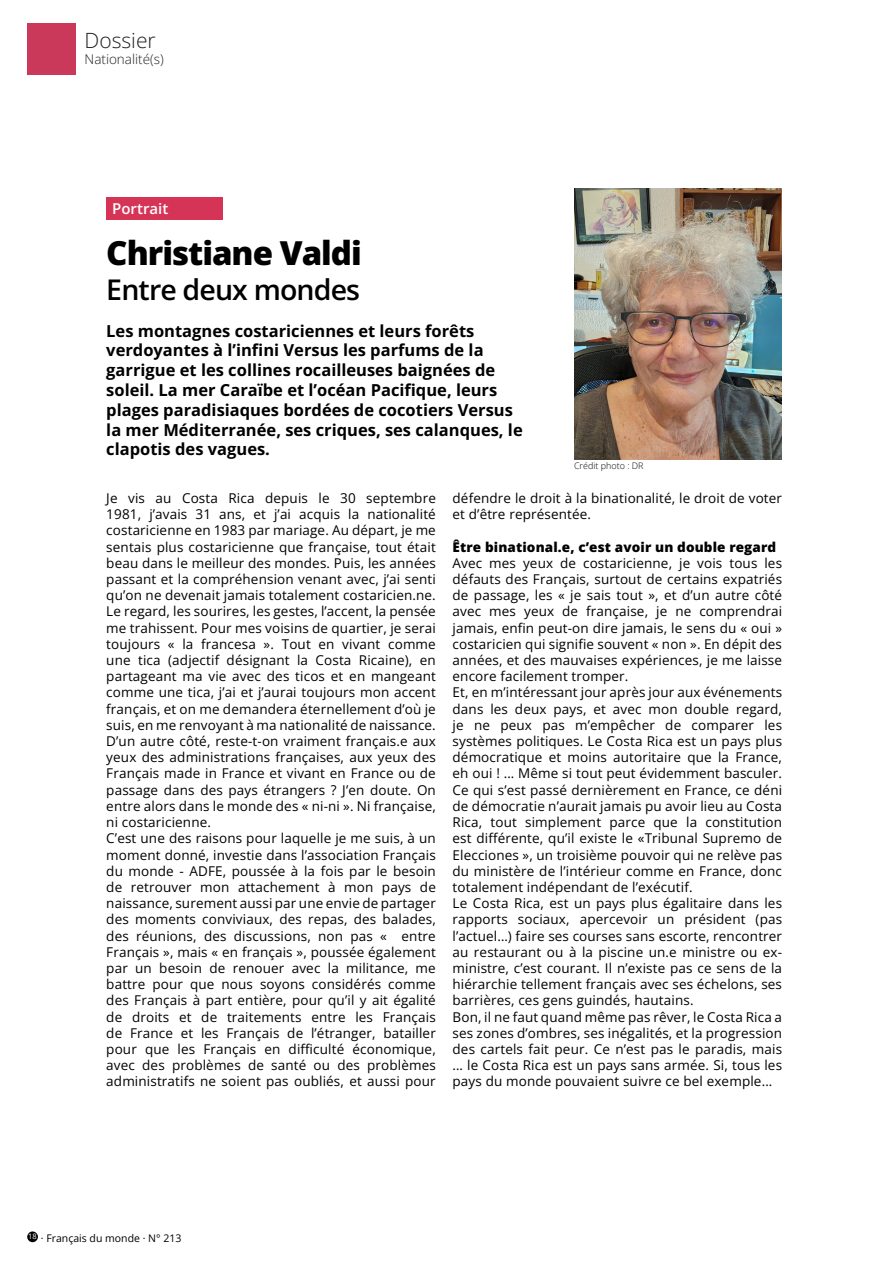
<style>
.page{position:relative;width:893px;height:1263px;background:#fff}
.page>*{position:absolute;margin:0;border:0;box-sizing:border-box;transform-origin:0 0}
.t1{font:800 33px "Open Sans";letter-spacing:-.03em;color:#000001}
.t2{font:600 28.5px "Open Sans";letter-spacing:-.03em;color:#000001}
.t3{font:300 21px "Open Sans";color:#231f20}
.t4{font:700 16.5px/19.8px "Open Sans";color:#000001}
.t5{font:600 15px "Open Sans";color:#fff}
.t6{font:13.5px/16.2px "Open Sans";letter-spacing:.01em;color:#000001}
.t7{font:800 13.5px "Open Sans";letter-spacing:.01em;color:#000001}
.t8{font:300 13.5px "Open Sans";color:#231f20}
.t9{font:10.5px "Open Sans";color:#000001}
.t10{font:300 9px "Open Sans";color:#000001}
</style>
<div class="page">
<div style="left:27px;top:1231px;width:11px;height:11px;background:#000001;border-radius:50%"></div>
<div style="left:27px;top:23px;width:49px;height:52px;background:#cb395a"></div>
<img style="left:574px;top:189px;width:208px;height:270px">
<div style="left:106px;top:198px;width:117px;height:22px;background:#d63457"></div>
<h3 class="t3" style="left:85px;top:32px;width:73px">Dossier</h3>
<p class="t8" style="left:85px;top:54px;width:81px">Nationalité(s)</p>
<p class="t5" style="left:112px;top:202px;width:58px">Portrait</p>
<h1 class="t1" style="left:106px;top:240px;width:257px">Christiane Valdi</h1>
<h2 class="t2" style="left:106px;top:278px;width:255px">Entre deux mondes</h2>
<p class="t4" style="left:106px;top:322px;width:418px">Les montagnes costariciennes et leurs forêts verdoyantes à l’infini Versus les parfums de la garrigue et les collines rocailleuses baignées de soleil. La mer Caraïbe et l’océan Pacifique, leurs plages paradisiaques bordées de cocotiers Versus la mer Méditerranée, ses criques, ses calanques, le clapotis des vagues.</p>
<p class="t10" style="left:574px;top:462px;width:71px">Crédit photo : DR</p>
<p class="t6" style="left:106px;top:491px;width:331px">Je vis au Costa Rica depuis le 30 septembre 1981, j’avais 31 ans, et j’ai acquis la nationalité costaricienne en 1983 par mariage. Au départ, je me sentais plus costaricienne que française, tout était beau dans le meilleur des mondes. Puis, les années passant et la compréhension venant avec, j’ai senti qu’on ne devenait jamais totalement costaricien.ne.<br>Le regard, les sourires, les gestes, l’accent, la pensée me trahissent. Pour mes voisins de quartier, je serai toujours « la francesa ». Tout en vivant comme une tica (adjectif désignant la Costa Ricaine), en partageant ma vie avec des ticos et en mangeant comme une tica, j’ai et j’aurai toujours mon accent français, et on me demandera éternellement d’où je suis, en me renvoyant à ma nationalité de naissance.<br>D’un autre côté, reste-t-on vraiment français.e aux yeux des administrations françaises, aux yeux des Français made in France et vivant en France ou de passage dans des pays étrangers ? J’en doute. On entre alors dans le monde des « ni-ni ». Ni française, ni costaricienne.<br>C’est une des raisons pour laquelle je me suis, à un moment donné, investie dans l’association Français du monde - ADFE, poussée à la fois par le besoin de retrouver mon attachement à mon pays de naissance, surement aussi par une envie de partager des moments conviviaux, des repas, des balades, des réunions, des discussions, non pas « entre Français », mais « en français », poussée également par un besoin de renouer avec la militance, me battre pour que nous soyons considérés comme des Français à part entière, pour qu’il y ait égalité de droits et de traitements entre les Français de France et les Français de l’étranger, batailler pour que les Français en difficulté économique, avec des problèmes de santé ou des problèmes administratifs ne soient pas oubliés, et aussi pour</p>
<p class="t6" style="left:453px;top:491px;width:331px">défendre le droit à la binationalité, le droit de voter et d’être représentée.</p>
<p class="t7" style="left:453px;top:541px;width:325px">Être binational.e, c’est avoir un double regard</p>
<p class="t6" style="left:453px;top:556px;width:331px">Avec mes yeux de costaricienne, je vois tous les défauts des Français, surtout de certains expatriés de passage, les « je sais tout », et d’un autre côté avec mes yeux de française, je ne comprendrai jamais, enfin peut-on dire jamais, le sens du « oui » costaricien qui signifie souvent « non ». En dépit des années, et des mauvaises expériences, je me laisse encore facilement tromper.<br>Et, en m’intéressant jour après jour aux événements dans les deux pays, et avec mon double regard, je ne peux pas m’empêcher de comparer les systèmes politiques. Le Costa Rica est un pays plus démocratique et moins autoritaire que la France, eh oui ! … Même si tout peut évidemment basculer.<br>Ce qui s’est passé dernièrement en France, ce déni de démocratie n’aurait jamais pu avoir lieu au Costa Rica, tout simplement parce que la constitution est différente, qu’il existe le «Tribunal Supremo de Elecciones », un troisième pouvoir qui ne relève pas du ministère de l’intérieur comme en France, donc totalement indépendant de l’exécutif.<br>Le Costa Rica, est un pays plus égalitaire dans les rapports sociaux, apercevoir un président (pas l’actuel…) faire ses courses sans escorte, rencontrer au restaurant ou à la piscine un.e ministre ou ex&shy;ministre, c’est courant. Il n’existe pas ce sens de la hiérarchie tellement français avec ses échelons, ses barrières, ces gens guindés, hautains.<br>Bon, il ne faut quand même pas rêver, le Costa Rica a ses zones d’ombres, ses inégalités, et la progression des cartels fait peur. Ce n’est pas le paradis, mais … le Costa Rica est un pays sans armée. Si, tous les pays du monde pouvaient suivre ce bel exemple…</p>
<p class="t9" style="left:28px;top:1233px;width:155px"><sup>18</sup> · Français du monde · N° 213</p>
</div>
